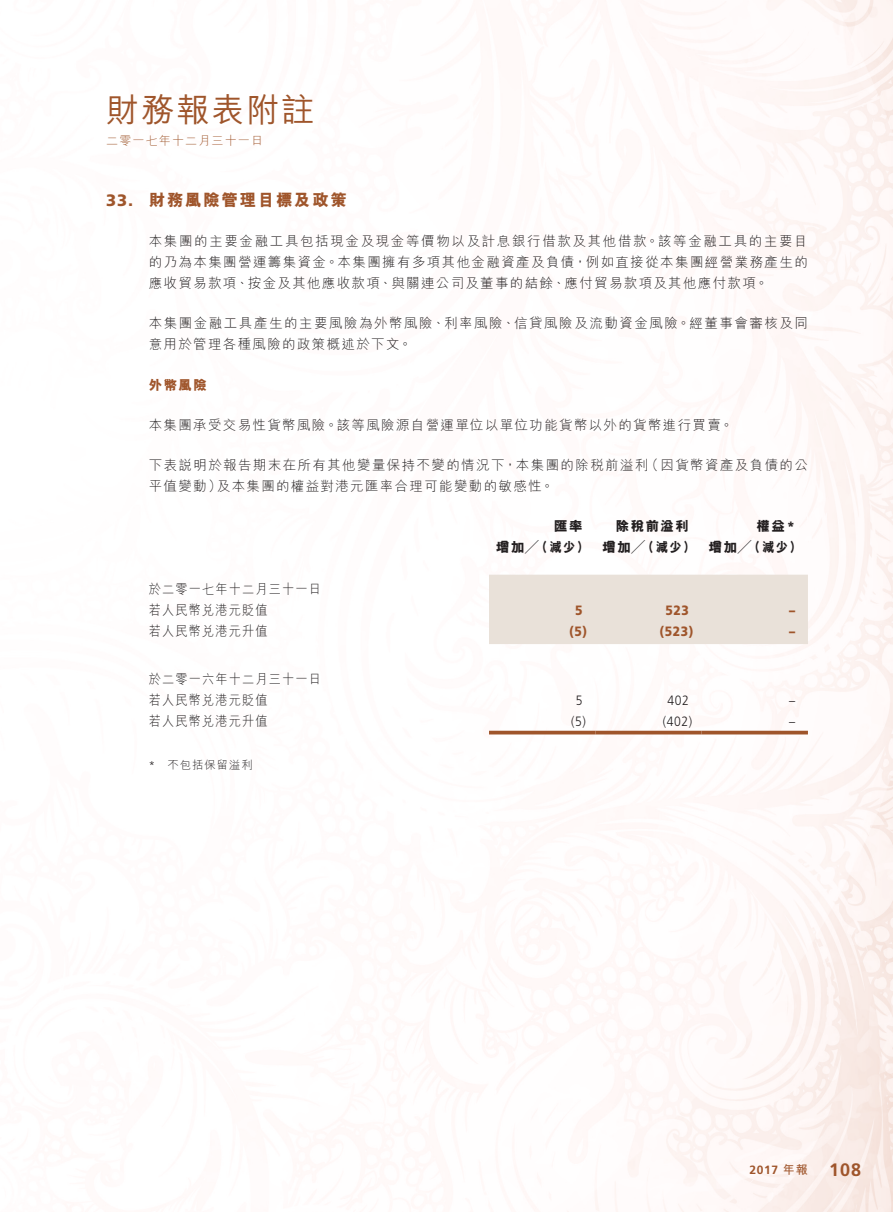
<style>
.page{position:relative;width:893px;height:1212px;background:#fff}
.page>*{position:absolute;margin:0;border:0;box-sizing:border-box;transform-origin:0 0}
.t1{font:500 33px "M Hei HK";letter-spacing:.06em;color:#9f552b}
.t2{font:700 18px "Frutiger LT Std";color:#9f552b}
.t3{font:800 16.5px "M Hei HK";letter-spacing:.1em;color:#9f552b}
.t4{font:900 16.5px "Frutiger LT Std";color:#9f552b}
.t5{font:300 13.5px/21px "M Hei HK";letter-spacing:.1em;color:#231f20}
.t6{font:300 13.5px "M Hei HK";letter-spacing:.1em;color:#231f20;scale:.9 1}
.t7{font:800 13.5px/21px "M Hei HK";letter-spacing:.1em;color:#231f20}
.t8{font:900 13.5px "Frutiger LT Std";letter-spacing:.05em;color:#9f552b;scale:.9 1}
.t9{font:300 13.5px "Frutiger LT Std";letter-spacing:.05em;color:#231f20;scale:.9 1}
.t10{font:800 13.5px "M Hei HK";color:#9f552b}
.t11{font:300 12px "M Hei HK";letter-spacing:.095em;color:#9f552b}
.t12{font:700 12px "Frutiger LT Std";color:#9f552b}
.t13{font:300 11.25px "M Hei HK";letter-spacing:.1em;color:#231f20}
.t14{font:300 11.25px "Frutiger LT Std";color:#231f20}
.s1{font-family:"Frutiger LT Std";font-weight:900}
.s2{font-family:"M Hei HK"}
</style>
<div class="page">
<img style="left:489px;top:0;width:404px;height:1212px">
<div style="left:489px;top:575px;width:319px;height:69px;background:#e9e1d9"></div>
<hr style="left:489px;top:731px;width:106px;height:3px;background:#9f552b">
<hr style="left:595px;top:731px;width:107px;height:3px;background:#9f552b">
<hr style="left:702px;top:731px;width:106px;height:3px;background:#9f552b">
<h1 class="t1" style="left:106px;top:86px;width:210px">財務報表附註</h1>
<p class="t11" style="left:106px;top:135px;width:158px">二零一七年十二月三十一日</p>
<p class="t4" style="left:106px;top:190px;width:28px">33.</p>
<p class="t3" style="left:149px;top:192px;width:200px">財務風險管理目標及政策</p>
<p class="t5" style="left:149px;top:231px;width:660px;text-align:justify">本集團的主要金融工具包括現金及現金等價物以及計息銀行借款及其他借款。該等金融工具的主要目的乃為本集團營運籌集資金。本集團擁有多項其他金融資產及負債，例如直接從本集團經營業務產生的應收貿易款項、按金及其他應收款項、與關連公司及董事的結餘、應付貿易款項及其他應付款項。</p>
<p class="t5" style="left:149px;top:313px;width:661px">本集團金融工具產生的主要風險為外幣風險、利率風險、信貸風險及流動資金風險。經董事會審核及同意用於管理各種風險的政策概述於下文。</p>
<p class="t10" style="left:149px;top:378px;width:60px">外幣風險</p>
<p class="t5" style="left:149px;top:414px;width:586px">本集團承受交易性貨幣風險。該等風險源自營運單位以單位功能貨幣以外的貨幣進行買賣。</p>
<p class="t5" style="left:645px;top:454px;width:164px">（因貨幣資產及負債的公</p>
<p class="t5" style="left:217px;top:454px;width:433px;text-indent:-68px">下表說明於報告期末在所有其他變量保持不變的情況下，本集團的除稅前溢利及本集團的權益對港元匯率合理可能變動的敏感性。</p>
<p class="t5" style="left:149px;top:475px;width:74px">平值變動）</p>
<p class="t6" style="left:149px;top:582px;width:193px">於二零一七年十二月三十一日</p>
<p class="t6" style="left:149px;top:603px;width:134px">若人民幣兌港元貶值</p>
<p class="t6" style="left:149px;top:624px;width:134px">若人民幣兌港元升值</p>
<p class="t6" style="left:149px;top:672px;width:193px">於二零一六年十二月三十一日</p>
<p class="t6" style="left:149px;top:693px;width:134px">若人民幣兌港元貶值</p>
<p class="t6" style="left:149px;top:714px;width:134px">若人民幣兌港元升值</p>
<p class="t13" style="left:167px;top:759px;width:87px">不包括保留溢利</p>
<p class="t14" style="left:149px;top:758px;width:8px">*</p>
<p class="t7" style="left:496px;top:515px;width:94px;text-indent:58px">匯率增加╱（減少(</p>
<p class="t7" style="left:602px;top:515px;width:94px;text-align:center">除稅前溢利<br>增加╱（減少(</p>
<p class="t7" style="left:709px;top:515px;width:94px;text-indent:48px">權益<span class="s1">*</span>增加╱（減少(</p>
<p class="t8" style="left:575px;top:602px;width:10px">5</p>
<p class="t8" style="left:665px;top:602px;width:28px">523</p>
<p class="t8" style="left:789px;top:602px;width:8px">–</p>
<p class="t8" style="left:569px;top:623px;width:22px">(5)</p>
<p class="t8" style="left:659px;top:623px;width:40px">)523(</p>
<p class="t8" style="left:789px;top:623px;width:8px">–</p>
<p class="t9" style="left:576px;top:693px;width:9px">5</p>
<p class="t9" style="left:667px;top:693px;width:25px">402</p>
<p class="t9" style="left:789px;top:693px;width:8px">–</p>
<p class="t9" style="left:571px;top:714px;width:18px">(5)</p>
<p class="t9" style="left:663px;top:714px;width:34px">)402(</p>
<p class="t9" style="left:789px;top:714px;width:8px">–</p>
<p class="t12" style="left:749px;top:1163px;width:60px">2017 <span class="s2">年報</span></p>
<h2 class="t2" style="left:829px;top:1159px;width:34px">108</h2>
</div>
